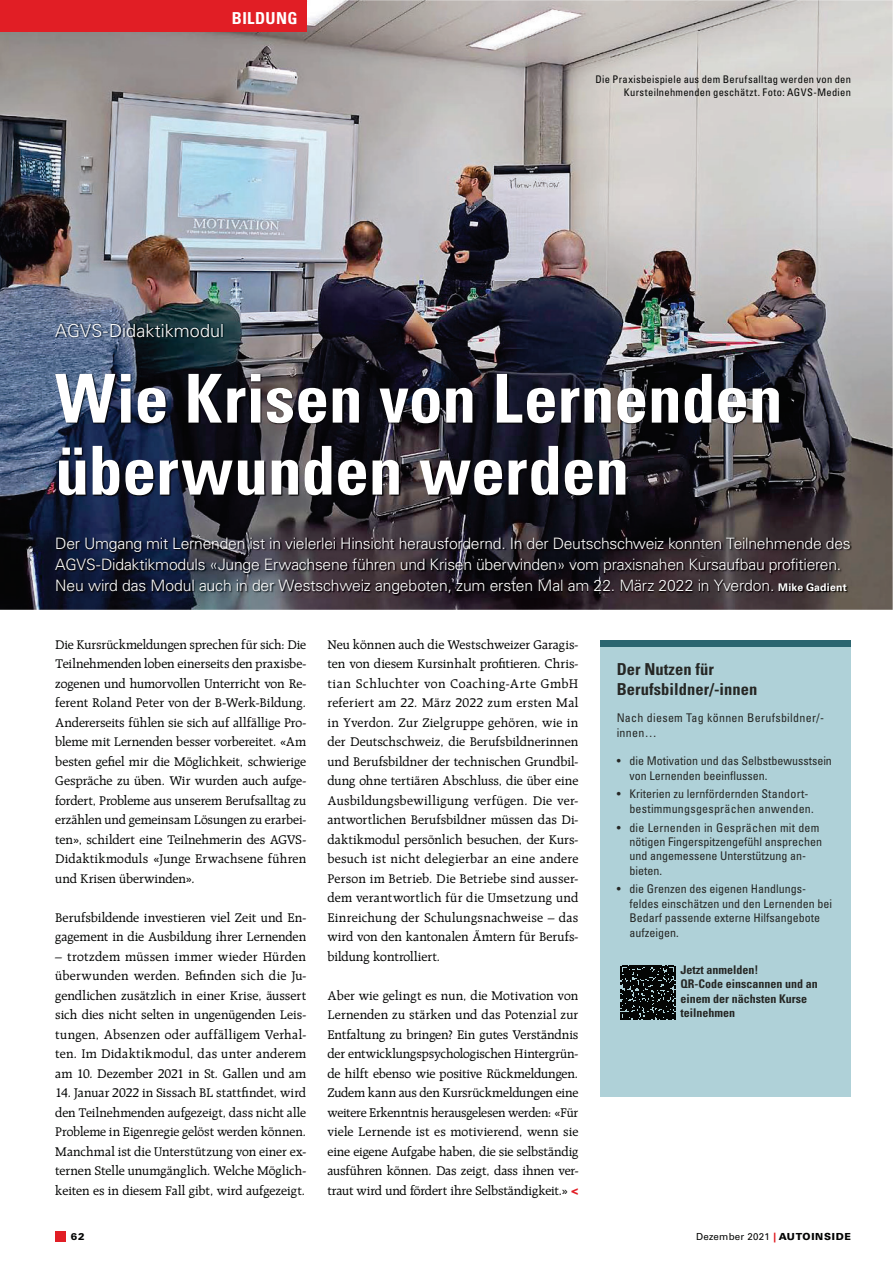
<style>
.page{position:relative;width:893px;height:1263px;background:#fff}
.page>*{position:absolute;margin:0;border:0;box-sizing:border-box;transform-origin:0 0}
.t1{font:700 condensed 67.5px/72px "Univers LT Std";color:#fff}
.t2{font:300 18px "Univers LT Std";color:#fff}
.t3{font:700 condensed 16.5px/19.5px "Univers LT Std";letter-spacing:.005em;color:#262725}
.t4{font:700 condensed 16.5px "Univers LT Std";letter-spacing:.02em;color:#fff}
.t5{font:300 15.75px/21px "Univers LT Std";letter-spacing:-.015em;color:#fff}
.t6{font:13.5px/19.5px "Raleigh LT Std";letter-spacing:.005em;color:#040504;text-align:justify}
.t7{font:condensed 12px/14.4px "Univers LT Std";color:#262725}
.t8{font:700 condensed 12px/14.4px "Univers LT Std";color:#262725}
.t9{font:condensed 12px/14.4px "Univers LT Std";letter-spacing:.02em;color:#262725}
.t10{font:condensed 12px/14.4px "Univers LT Std";letter-spacing:.025em;color:#262725}
.t11{font:condensed 10.5px/12.6px "Univers LT Std";letter-spacing:.025em;color:#040504;text-align:right}
.t12{font:9.75px "Univers LT Std";letter-spacing:.025em;color:#040504}
.t13{font:900 9.75px "Univers LT Std";color:#040504}
.s1{font-weight:700;font-size:10.5px}
.s2{font-family:"Impact MT Std";color:#e11e25}
.s3{font-weight:900;color:#e11e25}
.s4{font-weight:900}
</style>
<div class="page">
<img style="left:0;top:0;width:893px;height:610px">
<img style="left:55px;top:323px;width:797px;height:273px">
<div style="left:600px;top:646px;width:250px;height:451px;background:#afd1d8"></div>
<svg style="left:621px;top:966px;width:54px;height:54px;background:#1c2222"></svg>
<div style="left:600px;top:640px;width:250px;height:6px;background:#2b6570"></div>
<div style="left:0;top:0;width:306px;height:32px;background:#e11e25"></div>
<div style="left:55px;top:1231px;width:11px;height:10px;background:#e11e25"></div>
<p class="t4" style="left:232px;top:8px;width:67px">BILDUNG</p>
<p class="t11" style="left:595px;top:74px;width:257px">Die Praxisbeispiele aus dem Berufsalltag werden von den<br>Kursteilnehmenden geschätzt. Foto: AGVS-Medien</p>
<h2 class="t2" style="left:55px;top:323px;width:170px">AGVS-Didaktikmodul</h2>
<h1 class="t1" style="left:55px;top:363px;width:729px">Wie Krisen von Lernenden überwunden werden</h1>
<p class="t5" style="left:55px;top:533px;width:797px">Der Umgang mit Lernenden ist in vielerlei Hinsicht herausfordernd. In der Deutschschweiz konnten Teilnehmende des<br>AGVS-Didaktikmoduls «Junge Erwachsene führen und Krisen überwinden» vom praxisnahen Kursaufbau profitieren.<br>Neu wird das Modul auch in der Westschweiz angeboten, zum ersten Mal am 22. März 2022 in Yverdon. <span class="s1">Mike Gadient</span></p>
<p class="t6" style="left:55px;top:635px;width:253px">Die Kursrückmeldungen sprechen für sich: Die Teilnehmenden loben einerseits den praxisbe&shy;zogenen und humorvollen Unterricht von Re&shy;ferent Roland Peter von der B-Werk-Bildung.<br>Andererseits fühlen sie sich auf allfällige Pro&shy;bleme mit Lernenden besser vorbereitet. «Am besten gefiel mir die Möglichkeit, schwierige Gespräche zu üben. Wir wurden auch aufge&shy;fordert, Probleme aus unserem Berufsalltag zu erzählen und gemeinsam Lösungen zu erarbei&shy;ten», schildert eine Teilnehmerin des AGVS-Didaktikmoduls «Junge Erwachsene führen und Krisen überwinden».</p>
<p class="t6" style="left:55px;top:908px;width:252px">Berufsbildende investieren viel Zeit und En&shy;gagement in die Ausbildung ihrer Lernenden</p>
<p class="t6" style="left:55px;top:947px;width:252px">– trotzdem müssen immer wieder Hürden überwunden werden. Befinden sich die Ju&shy;gendlichen zusätzlich in einer Krise, äussert sich dies nicht selten in ungenügenden Leis&shy;tungen, Absenzen oder auffälligem Verhal&shy;ten. Im Didaktikmodul, das unter anderem am 10. Dezember 2021 in St. Gallen und am</p>
<p class="t6" style="left:55px;top:1084px;width:252px">14. Januar 2022 in Sissach BL stattfindet, wird den Teilnehmenden aufgezeigt, dass nicht alle Probleme in Eigenregie gelöst werden können.<br>Manchmal ist die Unterstützung von einer ex&shy;ternen Stelle unumgänglich. Welche Möglich&shy;keiten es in diesem Fall gibt, wird aufgezeigt.</p>
<p class="t6" style="left:327px;top:635px;width:252px">Neu können auch die Westschweizer Garagis&shy;ten von diesem Kursinhalt profitieren. Chris&shy;tian Schluchter von Coaching-Arte GmbH referiert am 22. März 2022 zum ersten Mal in Yverdon. Zur Zielgruppe gehören, wie in der Deutschschweiz, die Berufsbildnerinnen und Berufsbildner der technischen Grundbil&shy;dung ohne tertiären Abschluss, die über eine Ausbildungsbewilligung verfügen. Die ver&shy;antwortlichen Berufsbildner müssen das Di&shy;daktikmodul persönlich besuchen, der Kurs&shy;besuch ist nicht delegierbar an eine andere Person im Betrieb. Die Betriebe sind ausser&shy;dem verantwortlich für die Umsetzung und Einreichung der Schulungsnachweise – das wird von den kantonalen Ämtern für Berufs&shy;bildung kontrolliert.</p>
<p class="t6" style="left:327px;top:986px;width:252px">Aber wie gelingt es nun, die Motivation von Lernenden zu stärken und das Potenzial zur Entfaltung zu bringen? Ein gutes Verständnis der entwicklungspsychologischen Hintergrün&shy;de hilft ebenso wie positive Rückmeldungen.<br>Zudem kann aus den Kursrückmeldungen eine weitere Erkenntnis herausgelesen werden: «Für viele Lernende ist es motivierend, wenn sie eine eigene Aufgabe haben, die sie selbständig ausführen können. Das zeigt, dass ihnen ver&shy;traut wird und fördert ihre Selbständigkeit.» <span class="s2">&lt;</span></p>
<p class="t3" style="left:617px;top:660px;width:142px">Der Nutzen für<br>Berufsbildner/-innen</p>
<p class="t10" style="left:617px;top:711px;width:209px">Nach diesem Tag können Berufsbildner/- innen…</p>
<p class="t7" style="left:629px;top:755px;width:204px;text-indent:-13px">• die Motivation und das Selbstbewusstsein von Lernenden beeinflussen.</p>
<p class="t9" style="left:629px;top:788px;width:186px;text-indent:-13px">• Kriterien zu lernfördernden Standort&shy;bestimmungsgesprächen anwenden.</p>
<p class="t7" style="left:629px;top:821px;width:194px;text-indent:-13px">• die Lernenden in Gesprächen mit dem nötigen Fingerspitzengefühl ansprechen und angemessene Unterstützung an&shy;bieten.</p>
<p class="t7" style="left:629px;top:883px;width:204px;text-indent:-13px">• die Grenzen des eigenen Handlungs&shy;feldes einschätzen und den Lernenden bei<br>Bedarf passende externe Hilfsangebote aufzeigen.</p>
<p class="t8" style="left:680px;top:962px;width:139px">Jetzt anmelden!<br>QR-Code einscannen und an einem der nächsten Kurse teilnehmen</p>
<p class="t13" style="left:71px;top:1231px;width:15px">62</p>
<p class="t12" style="left:696px;top:1231px;width:156px">Dezember 2021 <span class="s3">|</span> <span class="s4">AUTOINSIDE</span></p>
</div>
